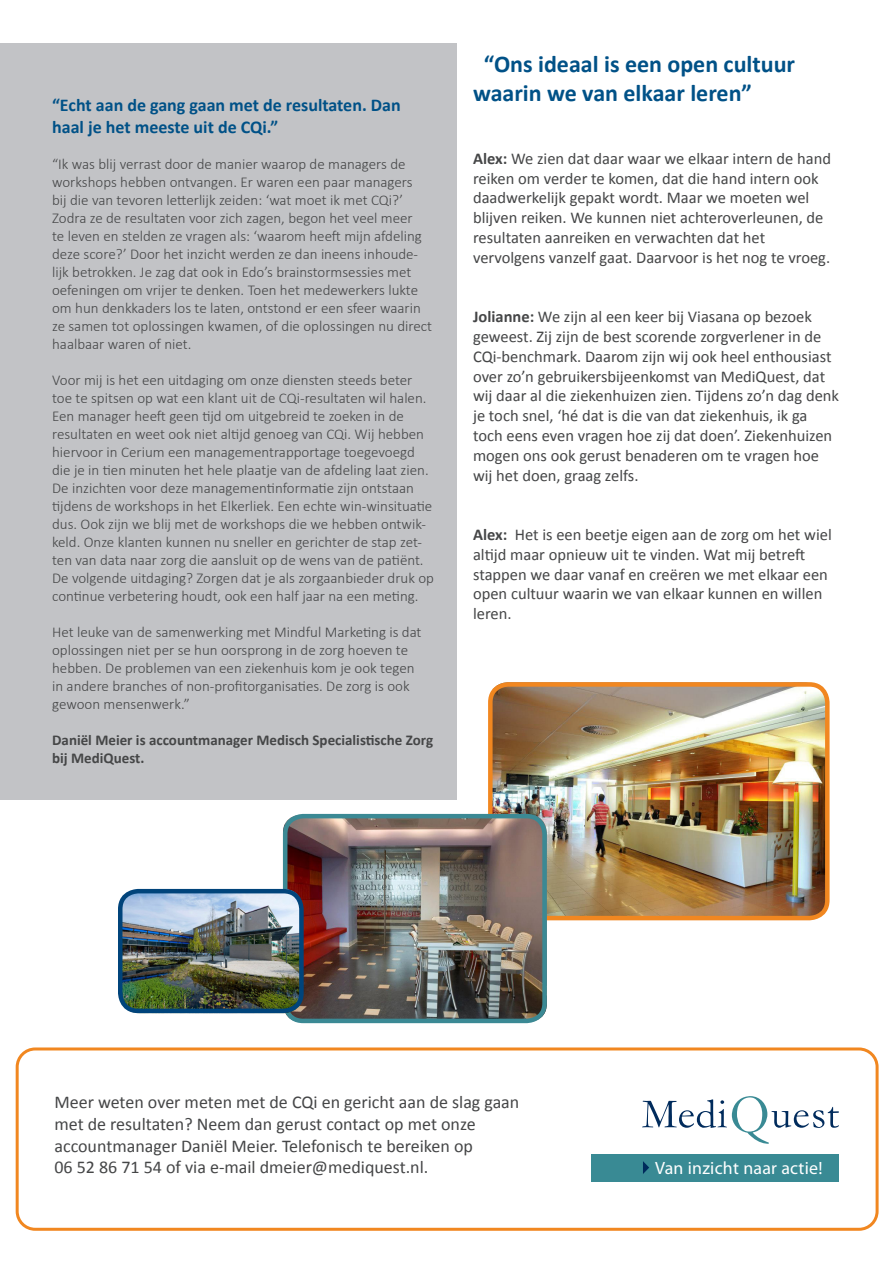
<style>
.page{position:relative;width:893px;height:1263px;background:#fff}
.page>*{position:absolute;margin:0;border:0;box-sizing:border-box;transform-origin:0 0}
.t1{font:700 24px/28.8px "Calibri";color:#005187}
.t2{font:18px/21.6px "Calibri";color:#454647}
.t3{font:700 18px/21.6px "Calibri";color:#005187}
.t4{font:17.85px "Myriad Pro";letter-spacing:.015em;color:#fff}
.t5{font:16.5px/19.8px "Calibri";color:#454647}
.t6{font:300 15px/18px "Calibri";color:#454647}
.t7{font:700 15px/18px "Calibri";color:#454647}
.s1{font-weight:700}
</style>
<div class="page">
<img style="left:493px;top:682px;width:334px;height:236px">
<div style="left:488px;top:682px;width:341px;height:238px;border:4px solid #f18720;border-radius:18px"></div>
<div style="left:16px;top:1047px;width:863px;height:184px;border:3px solid #f18720;border-radius:18px"></div>
<div style="left:0;top:43px;width:456px;height:757px;background:#c2c3c6"></div>
<img style="left:283px;top:815px;width:264px;height:207px">
<div style="left:283px;top:814px;width:264px;height:209px;border:4px solid #3b8994;border-radius:18px"></div>
<img style="left:123px;top:889px;width:179px;height:124px">
<div style="left:118px;top:889px;width:186px;height:124px;border:4px solid #00447b;border-radius:18px"></div>
<div style="left:592px;top:1155px;width:247px;height:27px;background:#398a94"></div>
<svg style="left:642px;top:1096px;width:197px;height:48px"></svg>
<svg style="left:643px;top:1161px;width:6px;height:13px"></svg>
<p class="t3" style="left:52px;top:94px;width:350px">“Echt aan de gang gaan met de resultaten. Dan haal je het meeste uit de CQi.”</p>
<p class="t6" style="left:52px;top:154px;width:381px">“Ik was blij verrast door de manier waarop de managers de workshops hebben ontvangen. Er waren een paar managers<br>bij die van tevoren letterlijk zeiden: ‘wat moet ik met CQi?’ Zodra ze de resultaten voor zich zagen, begon het veel meer<br>te leven en stelden ze vragen als: ‘waarom heeft mijn afdeling deze score?’ Door het inzicht werden ze dan ineens inhoude&shy;lijk betrokken. Je zag dat ook in Edo’s brainstormsessies met oefeningen om vrijer te denken. Toen het medewerkers lukte om hun denkkaders los te laten, ontstond er een sfeer waarin ze samen tot oplossingen kwamen, of die oplossingen nu direct haalbaar waren of niet.</p>
<p class="t6" style="left:52px;top:370px;width:383px">Voor mij is het een uitdaging om onze diensten steeds beter toe te spitsen op wat een klant uit de CQi-resultaten wil halen.<br>Een manager heeft geen tijd om uitgebreid te zoeken in de resultaten en weet ook niet altijd genoeg van CQi. Wij hebben hiervoor in Cerium een managementrapportage toegevoegd die je in tien minuten het hele plaatje van de afdeling laat zien.<br>De inzichten voor deze managementinformatie zijn ontstaan tijdens de workshops in het Elkerliek. Een echte win-winsituatie dus. Ook zijn we blij met de workshops die we hebben ontwik&shy;keld. Onze klanten kunnen nu sneller en gerichter de stap zet&shy;ten van data naar zorg die aansluit op de wens van de patiënt.<br>De volgende uitdaging? Zorgen dat je als zorgaanbieder druk op continue verbetering houdt, ook een half jaar na een meting.</p>
<p class="t6" style="left:52px;top:622px;width:371px">Het leuke van de samenwerking met Mindful Marketing is dat oplossingen niet per se hun oorsprong in de zorg hoeven te hebben. De problemen van een ziekenhuis kom je ook tegen in andere branches of non-profitorganisaties. De zorg is ook gewoon mensenwerk.”</p>
<p class="t7" style="left:52px;top:731px;width:382px">Daniël Meier is accountmanager Medisch Specialistische Zorg bij MediQuest.</p>
<p class="t1" style="left:473px;top:50px;width:324px;text-indent:11px">“Ons ideaal is een open cultuur waarin we van elkaar leren”</p>
<p class="t5" style="left:473px;top:148px;width:360px"><span class="s1">Alex:</span> We zien dat daar waar we elkaar intern de hand reiken om verder te komen, dat die hand intern ook daadwerkelijk gepakt wordt. Maar we moeten wel blijven reiken. We kunnen niet achteroverleunen, de resultaten aanreiken en verwachten dat het</p>
<p class="t5" style="left:473px;top:247px;width:359px">vervolgens vanzelf gaat. Daarvoor is het nog te vroeg.</p>
<p class="t5" style="left:473px;top:307px;width:367px"><span class="s1">Jolianne:</span> We zijn al een keer bij Viasana op bezoek geweest. Zij zijn de best scorende zorgverlener in de CQi-benchmark. Daarom zijn wij ook heel enthousiast over zo’n gebruikersbijeenkomst van MediQuest, dat wij daar al die ziekenhuizen zien. Tijdens zo’n dag denk je toch snel, ‘hé dat is die van dat ziekenhuis, ik ga toch eens even vragen hoe zij dat doen’. Ziekenhuizen mogen ons ook gerust benaderen om te vragen hoe wij het doen, graag zelfs.</p>
<p class="t5" style="left:473px;top:525px;width:360px"><span class="s1">Alex:</span> Het is een beetje eigen aan de zorg om het wiel altijd maar opnieuw uit te vinden. Wat mij betreft stappen we daar vanaf en creëren we met elkaar een open cultuur waarin we van elkaar kunnen en willen leren.</p>
<p class="t2" style="left:54px;top:1092px;width:466px">Meer weten over meten met de CQi en gericht aan de slag gaan met de resultaten? Neem dan gerust contact op met onze</p>
<p class="t2" style="left:54px;top:1135px;width:420px">accountmanager Daniël Meier. Telefonisch te bereiken op</p>
<p class="t2" style="left:54px;top:1156px;width:375px">06 52 86 71 54 of via e-mail dmeier@mediquest.nl.</p>
<p class="t4" style="left:655px;top:1158px;width:169px">Van inzicht naar actie!</p>
</div>
